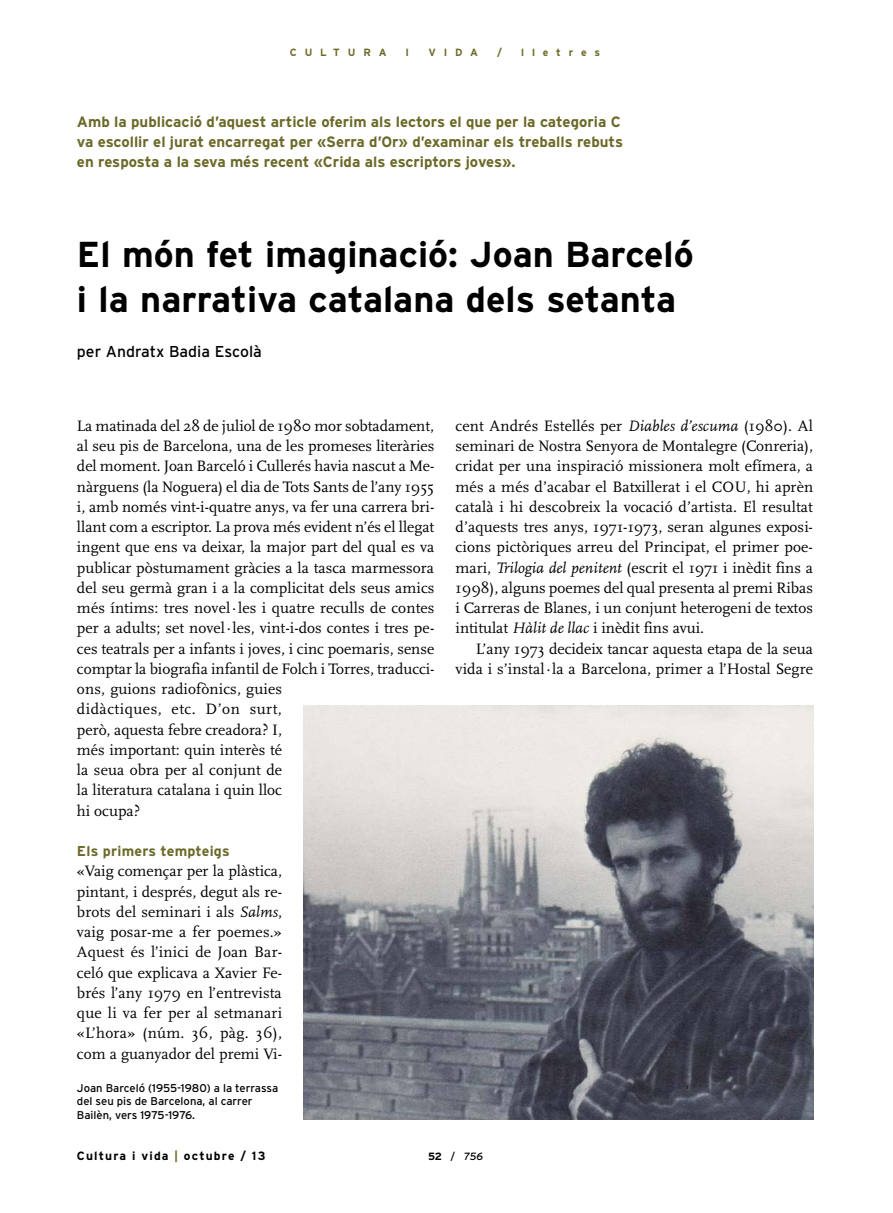
<style>
.page{position:relative;width:893px;height:1213px;background:#fff}
.page>*{position:absolute;margin:0;border:0;box-sizing:border-box;transform-origin:0 0}
._1__Títulos_standard{font:700 36px/45px "Interstate";color:#000}
._3__Texto_romana_sín{font:15.75px/20.2px "Scala";color:#000;text-align:justify}
._3__Texto_romana_con{font:15.75px/20.2px "Scala";color:#000;text-align:right}
._1b__Signatura_autor{font:15.75px "Interstate";color:#000}
._4__Texto_palo_gran{font:700 15px/20.2px "Interstate";color:#6c6a29}
._2__Subtítulos{font:700 14.25px "Interstate";letter-spacing:.015em;color:#6c6a29}
._9__Folio_lateral{font:700 12px "Interstate";letter-spacing:.1em;color:#000}
._6__pies_foto{font:11.25px/13.5px "Interstate";color:#000}
._9__Títulos_Seccione{font:700 10.5px "Interstate";letter-spacing:.75em;color:#6c6a29}
._9__Folio_central{font:italic 10.5px "Interstate";color:#000}
.s1{font-style:italic}
.s2{color:#6c6a29}
.s3{font-weight:700;font-style:normal}
.s4{font-style:normal}
</style>
<div class="page">
<img style="left:303px;top:706px;width:510px;height:414px">
<p class="_9__Títulos_Seccione" style="left:290px;top:46px;width:98px">CULTURA</p>
<p class="_9__Títulos_Seccione" style="left:405px;top:46px;width:5px">I</p>
<p class="_9__Títulos_Seccione" style="left:428px;top:46px;width:51px">VIDA</p>
<p class="_9__Títulos_Seccione" style="left:497px;top:46px;width:6px">/</p>
<p class="_9__Títulos_Seccione" style="left:521px;top:46px;width:80px">lletres</p>
<p class="_4__Texto_palo_gran" style="left:77px;top:111px;width:547px">Amb la publicació d’aquest article oferim als lectors el que per la categoria C va escollir el jurat encarregat per «Serra d’Or» d’examinar els treballs rebuts en resposta a la seva més recent «Crida als escriptors joves».</p>
<p class="_1__Títulos_standard" style="left:77px;top:232px;width:618px">El món fet imaginació: Joan Barceló i la narrativa catalana dels setanta</p>
<p class="_1b__Signatura_autor" style="left:77px;top:343px;width:186px">per Andratx Badia Escolà</p>
<p class="_3__Texto_romana_sín" style="left:77px;top:416px;width:359px;text-align:left">La matinada del 28 de juliol de 1980 mor sobtadament, al seu pis de Barcelona, una de les promeses literàries del moment. Joan Barceló i Cullerés havia nascut a Me&shy;nàrguens (la Noguera) el dia de Tots Sants de l’any 1955 i, amb només vint-i-quatre anys, va fer una carrera bri&shy;llant com a escriptor. La prova més evident n’és el llegat ingent que ens va deixar, la major part del qual es va publicar pòstumament gràcies a la tasca marmessora del seu germà gran i a la complicitat dels seus amics més íntims: tres novel·les i quatre reculls de contes per a adults; set novel·les, vint-i-dos contes i tres pe&shy;ces teatrals per a infants i joves, i cinc poemaris, sense comptar la biografia infantil de Folch i Torres, traducci&shy;ons, guions radiofònics, guies<br>didàctiques, etc. D’on surt,<br>però, aquesta febre creadora? I,<br>més important: quin interès té<br>la seua obra per al conjunt de<br>la literatura catalana i quin lloc<br>hi ocupa?</p>
<p class="_2__Subtítulos" style="left:77px;top:843px;width:154px">Els primers tempteigs</p>
<p class="_3__Texto_romana_sín" style="left:77px;top:861px;width:207px">«Vaig començar per la plàstica, pintant, i després, degut als re&shy;brots del seminari i als <span class="s1">Salms</span>, vaig posar-me a fer poemes.» Aquest és l’inici de Joan Bar&shy;celó que explicava a Xavier Fe&shy;brés l’any 1979 en l’entrevista que li va fer per al setmanari «L’hora» (núm. 36, pàg. 36), com a guanyador del premi Vi-</p>
<p class="_6__pies_foto" style="left:77px;top:1081px;width:203px">Joan Barceló (1955-1980) a la terrassa del seu pis de Barcelona, al carrer<br>Bailèn, vers 1975-1976.</p>
<p class="_3__Texto_romana_sín" style="left:455px;top:416px;width:359px">cent Andrés Estellés per <span class="s1">Diables d’escuma</span> (1980). Al seminari de Nostra Senyora de Montalegre (Conreria), cridat per una inspiració missionera molt efímera, a més a més d’acabar el Batxillerat i el COU, hi aprèn català i hi descobreix la vocació d’artista. El resultat d’aquests tres anys, 1971-1973, seran algunes exposi&shy;cions pictòriques arreu del Principat, el primer poe&shy;mari, <span class="s1">Trilogia del penitent</span> (escrit el 1971 i inèdit fins a 1998), alguns poemes del qual presenta al premi Ribas i Carreras de Blanes, i un conjunt heterogeni de textos intitulat <span class="s1">Hàlit de llac</span> i inèdit fins avui.</p>
<p class="_3__Texto_romana_con" style="left:455px;top:639px;width:359px">L’any 1973 decideix tancar aquesta etapa de la seua vida i s’instal·la a Barcelona, primer a l’Hostal Segre</p>
<p class="_9__Folio_lateral" style="left:77px;top:1149px;width:190px">Cultura i vida <span class="s2">|</span> octubre / 13</p>
<p class="_9__Folio_central" style="left:428px;top:1150px;width:56px"><span class="s3">52</span> <span class="s4">/</span> 756</p>
</div>
